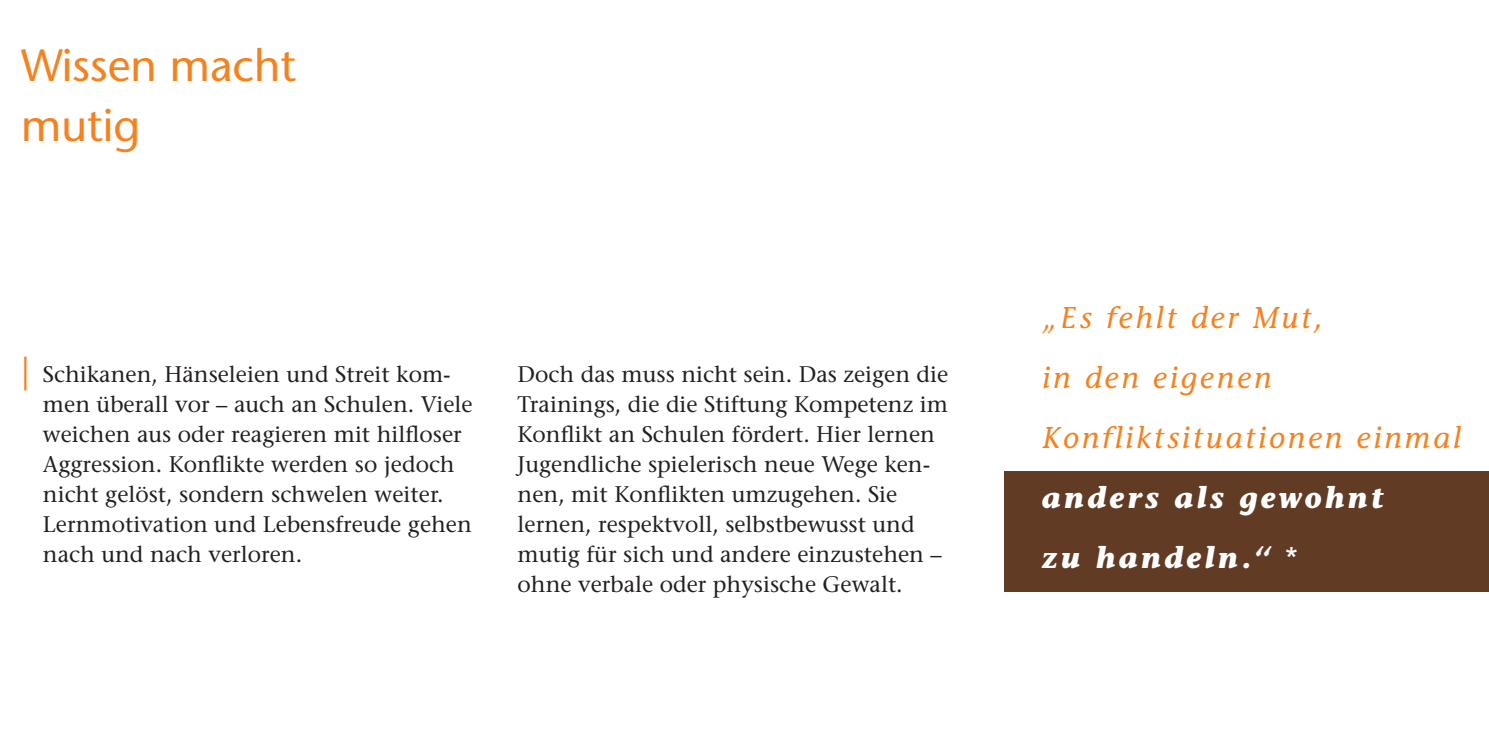
<style>
.page{position:relative;width:1489px;height:745px;background:#fff}
.page>*{position:absolute;margin:0;border:0;box-sizing:border-box;transform-origin:0 0}
.t1{font:45px/60px "Stone Sans LT";color:#f58220}
.t2{font:italic 30px/60px "Stone Informal LT";letter-spacing:.1em;color:#f58220}
.t3{font:italic 700 30px/60px "Stone Informal LT";letter-spacing:.1em;color:#fff}
.t4{font:22.5px/30px "Stone Serif LT";color:#231f20}
.s1{font-size:33.75px;color:#f58220}
.s2{font-weight:400;font-style:normal}
</style>
<div class="page">
<div style="left:1004px;top:471px;width:484px;height:120px;background:#613b24"></div>
<h1 class="t1" style="left:21px;top:36px;width:276px">Wissen macht mutig</h1>
<p class="t4" style="left:43px;top:358px;width:431px;text-indent:-22px"><span class="s1">|</span> Schikanen, Hänseleien und Streit kom&shy;men überall vor – auch an Schulen. Viele weichen aus oder reagieren mit hilfloser Aggression. Konflikte werden so jedoch nicht gelöst, sondern schwelen weiter.<br>Lernmotivation und Lebensfreude gehen nach und nach verloren.</p>
<p class="t4" style="left:517px;top:358px;width:432px">Doch das muss nicht sein. Das zeigen die Trainings, die die Stiftung Kompetenz im Konflikt an Schulen fördert. Hier lernen Jugendliche spielerisch neue Wege ken&shy;nen, mit Konflikten umzugehen. Sie lernen, respektvoll, selbstbewusst und mutig für sich und andere einzustehen – ohne verbale oder physische Gewalt.</p>
<h2 class="t2" style="left:1042px;top:287px;width:420px">„Es fehlt der Mut,<br>in den eigenen<br>Konfliktsituationen einmal</h2>
<h2 class="t3" style="left:1042px;top:467px;width:343px">anders als gewohnt zu handeln.“ <span class="s2">*</span></h2>
</div>
